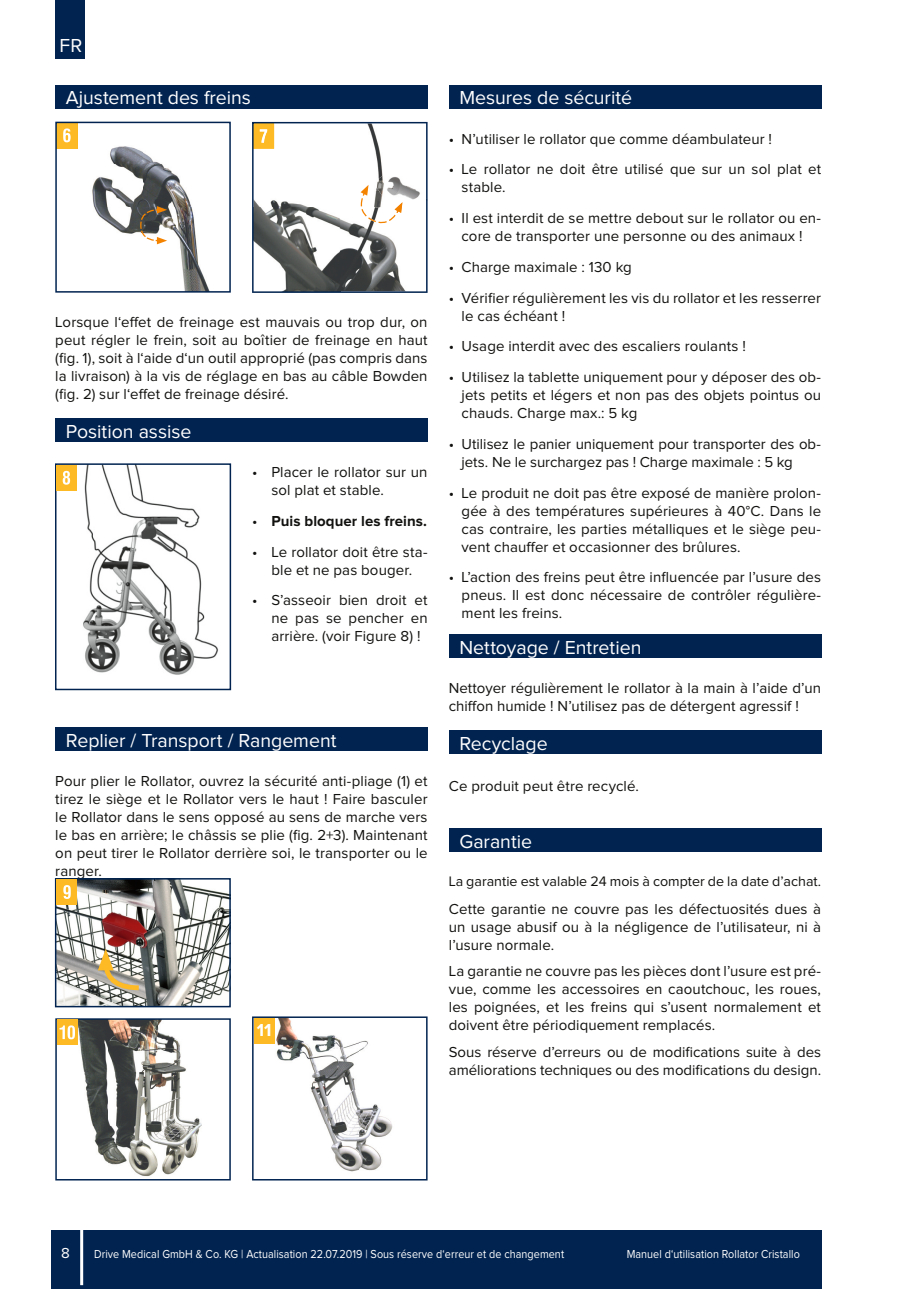
<style>
.page{position:relative;width:919px;height:1289px;background:#fff}
.page>*{position:absolute;margin:0;border:0;box-sizing:border-box;transform-origin:0 0}
.t1{font:19.5px "Proxima Nova";color:#fff}
.t2{font:700 18px "Proxima Nova";color:#fff}
.t3{font:15px/18px "Proxima Nova";letter-spacing:.005em;color:#11110f;text-align:justify}
.t4{font:700 15px "Proxima Nova";letter-spacing:.005em;color:#11110f}
.t5{font:15px "Proxima Nova";color:#fff}
.t6{font:14.25px "Proxima Nova";color:#11110f}
.t7{font:12px "Proxima Nova";letter-spacing:.005em;color:#fff;scale:.9 1}
.s1{font-weight:400}
</style>
<div class="page">
<div style="left:51px;top:1230px;width:770px;height:58px;background:#002350"></div>
<hr style="left:80px;top:1224px;width:3px;height:61px;background:#fff">
<div style="left:55px;top:0;width:29px;height:59px;background:#002350"></div>
<div style="left:55px;top:85px;width:372px;height:23px;background:#002350"></div>
<div style="left:449px;top:85px;width:372px;height:23px;background:#002350"></div>
<div style="left:449px;top:634px;width:372px;height:23px;background:#002350"></div>
<div style="left:449px;top:730px;width:372px;height:24px;background:#002350"></div>
<div style="left:449px;top:828px;width:372px;height:24px;background:#002350"></div>
<div style="left:55px;top:419px;width:372px;height:23px;background:#002350"></div>
<div style="left:55px;top:727px;width:372px;height:23px;background:#002350"></div>
<img style="left:58px;top:146px;width:151px;height:143px">
<img style="left:58px;top:125px;width:20px;height:23px">
<div style="left:55px;top:122px;width:176px;height:170px;border:2px solid #002350"></div>
<svg style="left:139px;top:206px;width:28px;height:38px"></svg>
<svg style="left:252px;top:122px;width:175px;height:171px"></svg>
<svg style="left:63px;top:128px;width:8px;height:14px"></svg>
<img style="left:58px;top:466px;width:161px;height:209px">
<div style="left:55px;top:463px;width:176px;height:227px;border:2px solid #002350"></div>
<div style="left:57px;top:465px;width:20px;height:25px;background:#feba25"></div>
<svg style="left:63px;top:471px;width:7px;height:13px"></svg>
<img style="left:269px;top:1019px;width:124px;height:153px">
<div style="left:252px;top:1016px;width:175px;height:164px;border:2px solid #002350"></div>
<img style="left:58px;top:1021px;width:144px;height:155px">
<div style="left:55px;top:1018px;width:176px;height:162px;border:2px solid #002350"></div>
<img style="left:58px;top:881px;width:170px;height:123px">
<div style="left:55px;top:878px;width:176px;height:129px;border:2px solid #002350"></div>
<svg style="left:98px;top:948px;width:45px;height:44px"></svg>
<div style="left:56px;top:879px;width:21px;height:25px;background:#feba25"></div>
<svg style="left:63px;top:885px;width:8px;height:14px"></svg>
<div style="left:57px;top:1019px;width:21px;height:25px;background:#feba25"></div>
<svg style="left:59px;top:1025px;width:16px;height:14px"></svg>
<div style="left:253px;top:1017px;width:21px;height:26px;background:#feba25"></div>
<h1 class="t1" style="left:60px;top:37px;width:24px">FR</h1>
<h1 class="t1" style="left:66px;top:89px;width:187px">Ajustement des freins</h1>
<h1 class="t1" style="left:459px;top:89px;width:174px">Mesures de sécurité</h1>
<p class="t3" style="left:449px;top:130px;width:324px">• N’utiliser le rollator que comme déambulateur !</p>
<p class="t3" style="left:461px;top:161px;width:361px;text-indent:-13px">• Le rollator ne doit être utilisé que sur un sol plat et stable.</p>
<p class="t3" style="left:449px;top:210px;width:373px;text-align:center">• Il est interdit de se mettre debout sur le rollator ou en&shy;core de transporter une personne ou des animaux !</p>
<p class="t3" style="left:449px;top:258px;width:184px">• Charge maximale : 130 kg</p>
<p class="t3" style="left:461px;top:289px;width:361px;text-indent:-13px">• Vérifier régulièrement les vis du rollator et les resserrer le cas échéant !</p>
<p class="t3" style="left:449px;top:338px;width:298px">• Usage interdit avec des escaliers roulants !</p>
<p class="t3" style="left:461px;top:369px;width:361px;text-indent:-13px">• Utilisez la tablette uniquement pour y déposer des ob&shy;jets petits et légers et non pas des objets pointus ou chauds. Charge max.: 5 kg</p>
<p class="t3" style="left:461px;top:435px;width:361px;text-indent:-13px">• Utilisez le panier uniquement pour transporter des ob&shy;jets. Ne le surchargez pas ! Charge maximale : 5 kg</p>
<p class="t3" style="left:461px;top:484px;width:361px;text-indent:-13px">• Le produit ne doit pas être exposé de manière prolon&shy;gée à des températures supérieures à 40°C. Dans le cas contraire, les parties métalliques et le siège peu&shy;vent chauffer et occasionner des brûlures.</p>
<p class="t3" style="left:461px;top:569px;width:361px;text-indent:-13px">• L’action des freins peut être influencée par l’usure des pneus. Il est donc nécessaire de contrôler régulière&shy;ment les freins.</p>
<h1 class="t1" style="left:459px;top:638px;width:183px">Nettoyage / Entretien</h1>
<p class="t3" style="left:449px;top:679px;width:374px">Nettoyer régulièrement le rollator à la main à l’aide d’un chiffon humide ! N’utilisez pas de détergent agressif !</p>
<h1 class="t1" style="left:459px;top:734px;width:90px">Recyclage</h1>
<p class="t3" style="left:449px;top:778px;width:191px">Ce produit peut être recyclé.</p>
<p class="t3" style="left:55px;top:313px;width:374px">Lorsque l‘effet de freinage est mauvais ou trop dur, on peut régler le frein, soit au boîtier de freinage en haut (fig. 1), soit à l‘aide d‘un outil approprié (pas compris dans la livraison) à la vis de réglage en bas au câble Bowden (fig. 2) sur l‘effet de freinage désiré.</p>
<h1 class="t1" style="left:66px;top:422px;width:127px">Position assise</h1>
<p class="t3" style="left:271px;top:464px;width:158px;text-indent:-19px">• Placer le rollator sur un sol plat et stable.</p>
<p class="t4" style="left:252px;top:514px;width:176px"><span class="s1">•</span> Puis bloquer les freins.</p>
<p class="t3" style="left:252px;top:543px;width:177px;text-align:center">• Le rollator doit être sta&shy;ble et ne pas bouger.</p>
<p class="t3" style="left:271px;top:592px;width:158px;text-indent:-19px">• S’asseoir bien droit et ne pas se pencher en arrière. (voir Figure 8) !</p>
<h1 class="t1" style="left:66px;top:731px;width:272px">Replier / Transport / Rangement</h1>
<p class="t3" style="left:55px;top:772px;width:374px">Pour plier le Rollator, ouvrez la sécurité anti-pliage (1) et tirez le siège et le Rollator vers le haut ! Faire basculer le Rollator dans le sens opposé au sens de marche vers le bas en arrière; le châssis se plie (fig. 2+3). Maintenant on peut tirer le Rollator derrière soi, le transporter ou le ranger.</p>
<h1 class="t1" style="left:459px;top:832px;width:74px">Garantie</h1>
<p class="t6" style="left:449px;top:874px;width:374px">La garantie est valable 24 mois à compter de la date d’achat.</p>
<p class="t3" style="left:449px;top:900px;width:374px">Cette garantie ne couvre pas les défectuosités dues à un usage abusif ou à la négligence de l’utilisateur, ni à l’usure normale.</p>
<p class="t3" style="left:449px;top:962px;width:374px">La garantie ne couvre pas les pièces dont l’usure est pré&shy;vue, comme les accessoires en caoutchouc, les roues, les poignées, et les freins qui s’usent normalement et doivent être périodiquement remplacés.</p>
<p class="t3" style="left:449px;top:1043px;width:374px">Sous réserve d’erreurs ou de modifications suite à des améliorations techniques ou des modifications du design.</p>
<p class="t2" style="left:257px;top:1021px;width:16px">11</p>
<p class="t5" style="left:61px;top:1246px;width:10px">8</p>
<p class="t7" style="left:94px;top:1248px;width:523px">Drive Medical GmbH &amp; Co. KG | Actualisation 22.07.2019 | Sous réserve d‘erreur et de changement</p>
<p class="t7" style="left:626px;top:1248px;width:194px">Manuel d‘utilisation Rollator Cristallo</p>
</div>
